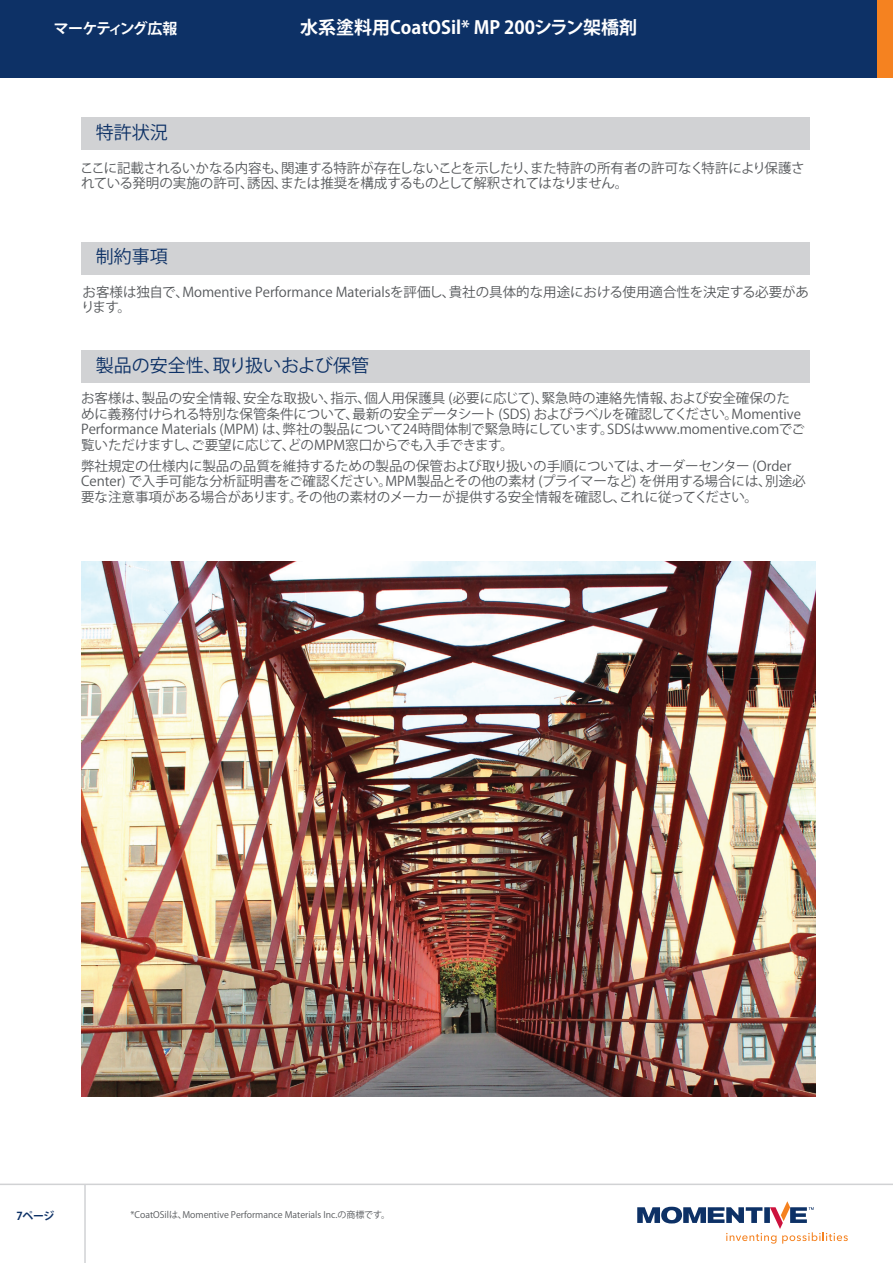
<style>
.page{position:relative;width:893px;height:1263px;background:#fff}
.page>*{position:absolute;margin:0;border:0;box-sizing:border-box;transform-origin:0 0}
.t1{font:700 18px "Koz Go Pro";color:#fff}
.t2{font:18px "Koz Go Pro";color:#0d3166}
.t3{font:700 15px "Koz Go Pro";letter-spacing:-.075em;color:#fff}
.t4{font:13.5px/15.5px "Koz Go Pro";color:#55585b}
.t5{font:13.5px/15.5px "Koz Go Pro";letter-spacing:-.03em;color:#55585b}
.t6{font:700 10.95px "Koz Go Pro";color:#0d3166}
.t7{font:9px "Koz Go Pro";color:#55585b}
</style>
<div class="page">
<hr style="left:84px;top:1184px;width:2px;height:79px;background:#d1d2d4">
<hr style="left:0;top:1183px;width:893px;height:2px;background:#d1d2d4">
<svg style="left:637px;top:1201px;width:211px;height:42px"></svg>
<div style="left:0;top:0;width:893px;height:77px;background:#0d3166"></div>
<div style="left:877px;top:0;width:16px;height:77px;background:#f58220"></div>
<div style="left:81px;top:117px;width:729px;height:33px;background:#d1d2d4"></div>
<div style="left:81px;top:242px;width:729px;height:32px;background:#d1d2d4"></div>
<div style="left:81px;top:350px;width:729px;height:32px;background:#d1d2d4"></div>
<img style="left:81px;top:561px;width:735px;height:535px">
<p class="t3" style="left:54px;top:19px;width:125px">マーケティング広報</p>
<h1 class="t1" style="left:300px;top:16px;width:338px">水系塗料用CoatOSil* MP 200シラン架橋剤</h1>
<h1 class="t2" style="left:96px;top:120px;width:73px">特許状況</h1>
<p class="t5" style="left:80px;top:160px;width:726px">ここに記載されるいかなる内容も、関連する特許が存在しないことを示したり、また特許の所有者の許可なく特許により保護されている発明の実施の許可、誘因、または推奨を構成するものとして解釈されてはなりません。</p>
<h1 class="t2" style="left:96px;top:245px;width:73px">制約事項</h1>
<p class="t4" style="left:81px;top:284px;width:729px">お客様は独自で、Momentive Performance Materialsを評価し、貴社の具体的な用途における使用適合性を決定する必要があります。</p>
<h1 class="t2" style="left:96px;top:353px;width:275px">製品の安全性、取り扱いおよび保管</h1>
<p class="t4" style="left:81px;top:391px;width:726px">お客様は、製品の安全情報、安全な取扱い、指示、個人用保護具 (必要に応じて)、緊急時の連絡先情報、および安全確保のために義務付けられる特別な保管条件について、最新の安全データシート (SDS) およびラベルを確認してください。Momentive Performance Materials (MPM) は、弊社の製品について24時間体制で緊急時にしています。SDSはwww.momentive.comでご覧いただけますし、ご要望に応じて、どのMPM窓口からでも入手できます。</p>
<p class="t4" style="left:81px;top:459px;width:726px">弊社規定の仕様内に製品の品質を維持するための製品の保管および取り扱いの手順については、オーダーセンター (Order<br>Center) で入手可能な分析証明書をご確認ください。MPM製品とその他の素材 (プライマーなど) を併用する場合には、別途必要な注意事項がある場合があります。その他の素材のメーカーが提供する安全情報を確認し、これに従ってください。</p>
<p class="t6" style="left:16px;top:1209px;width:39px">7ページ</p>
<p class="t7" style="left:130px;top:1209px;width:261px">*CoatOSilは、Momentive Performance Materials Inc.の商標です。</p>
</div>
